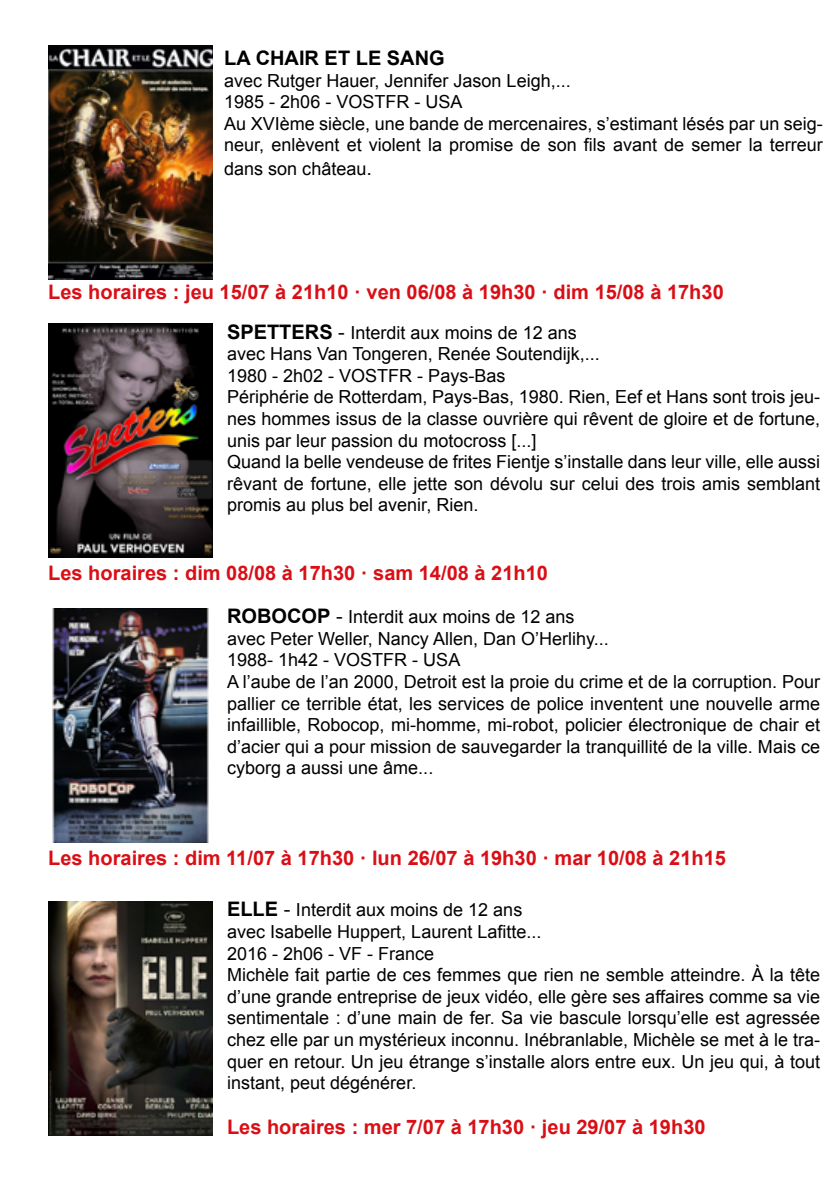
<style>
.page{position:relative;width:840px;height:1191px;background:#fff}
.page>*{position:absolute;margin:0;border:0;box-sizing:border-box;transform-origin:0 0}
.t1{font:700 20px "Arial";color:#da0e15}
.t2{font:700 20px "Arial";color:#000}
.t3{font:18px/21.6px "Arial";color:#000}
.s1{font-size:20px}
.s2{font-weight:700;font-size:20px}
</style>
<div class="page">
<img style="left:48px;top:901px;width:165px;height:234px">
<img style="left:48px;top:324px;width:165px;height:234px">
<img style="left:48px;top:45px;width:165px;height:234px">
<img style="left:52px;top:608px;width:157px;height:234px">
<p class="t2" style="left:224px;top:45px;width:222px">LA CHAIR ET LE SANG</p>
<p class="t3" style="left:224px;top:70px;width:600px">avec Rutger Hauer, Jennifer Jason Leigh,...<br>1985 - 2h06 - VOSTFR - USA<br>Au XVIème siècle, une bande de mercenaires, s’estimant lésés par un seig&shy;neur, enlèvent et violent la promise de son fils avant de semer la terreur</p>
<p class="t3" style="left:224px;top:158px;width:149px">dans son château<span class="s1">.</span></p>
<p class="t1" style="left:48px;top:279px;width:676px">Les horaires : jeu 15/07 à 21h10 · ven 06/08 à 19h30 · dim 15/08 à 17h30</p>
<p class="t3" style="left:227px;top:321px;width:594px"><span class="s2">SPETTERS</span> <span class="s1">-</span> Interdit aux moins de 12 ans<br>avec Hans Van Tongeren, Renée Soutendijk,...<br>1980 - 2h02 - VOSTFR - Pays-Bas<br>Périphérie de Rotterdam, Pays-Bas, 1980. Rien, Eef et Hans sont trois jeu&shy;nes hommes issus de la classe ouvrière qui rêvent de gloire et de fortune, unis par leur passion du motocross [...]<br>Quand la belle vendeuse de frites Fientje s’installe dans leur ville, elle aussi rêvant de fortune, elle jette son dévolu sur celui des trois amis semblant promis au plus bel avenir, Rien.</p>
<p class="t1" style="left:48px;top:559px;width:501px">Les horaires : dim 08/08 à 17h30 · sam 14/08 à 21h10</p>
<p class="t3" style="left:227px;top:606px;width:594px"><span class="s2">ROBOCOP</span> <span class="s1">-</span> Interdit aux moins de 12 ans<br>avec Peter Weller, Nancy Allen, Dan O’Herlihy...<br>1988- 1h42 - VOSTFR - USA<br>A l’aube de l’an 2000, Detroit est la proie du crime et de la corruption. Pour pallier ce terrible état, les services de police inventent une nouvelle arme infaillible, Robocop, mi-homme, mi-robot, policier électronique de chair et d’acier qui a pour mission de sauvegarder la tranquillité de la ville. Mais ce cyborg a aussi une âme...</p>
<p class="t1" style="left:48px;top:845px;width:679px">Les horaires : dim 11/07 à 17h30 · lun 26/07 à 19h30 · mar 10/08 à 21h15</p>
<p class="t3" style="left:227px;top:899px;width:594px"><span class="s2">ELLE</span> <span class="s1">-</span> Interdit aux moins de 12 ans<br>avec Isabelle Huppert, Laurent Lafitte...<br>2016 - 2h06 - VF - France<br>Michèle fait partie de ces femmes que rien ne semble atteindre. À la tête d’une grande entreprise de jeux vidéo, elle gère ses affaires comme sa vie sentimentale : d’une main de fer. Sa vie bascule lorsqu’elle est agressée chez elle par un mystérieux inconnu. Inébranlable, Michèle se met à le tra&shy;quer en retour. Un jeu étrange s’installe alors entre eux. Un jeu qui, à tout instant, peut dégénérer.</p>
<p class="t1" style="left:227px;top:1113px;width:480px">Les horaires : mer 7/07 à 17h30 · jeu 29/07 à 19h30</p>
</div>
